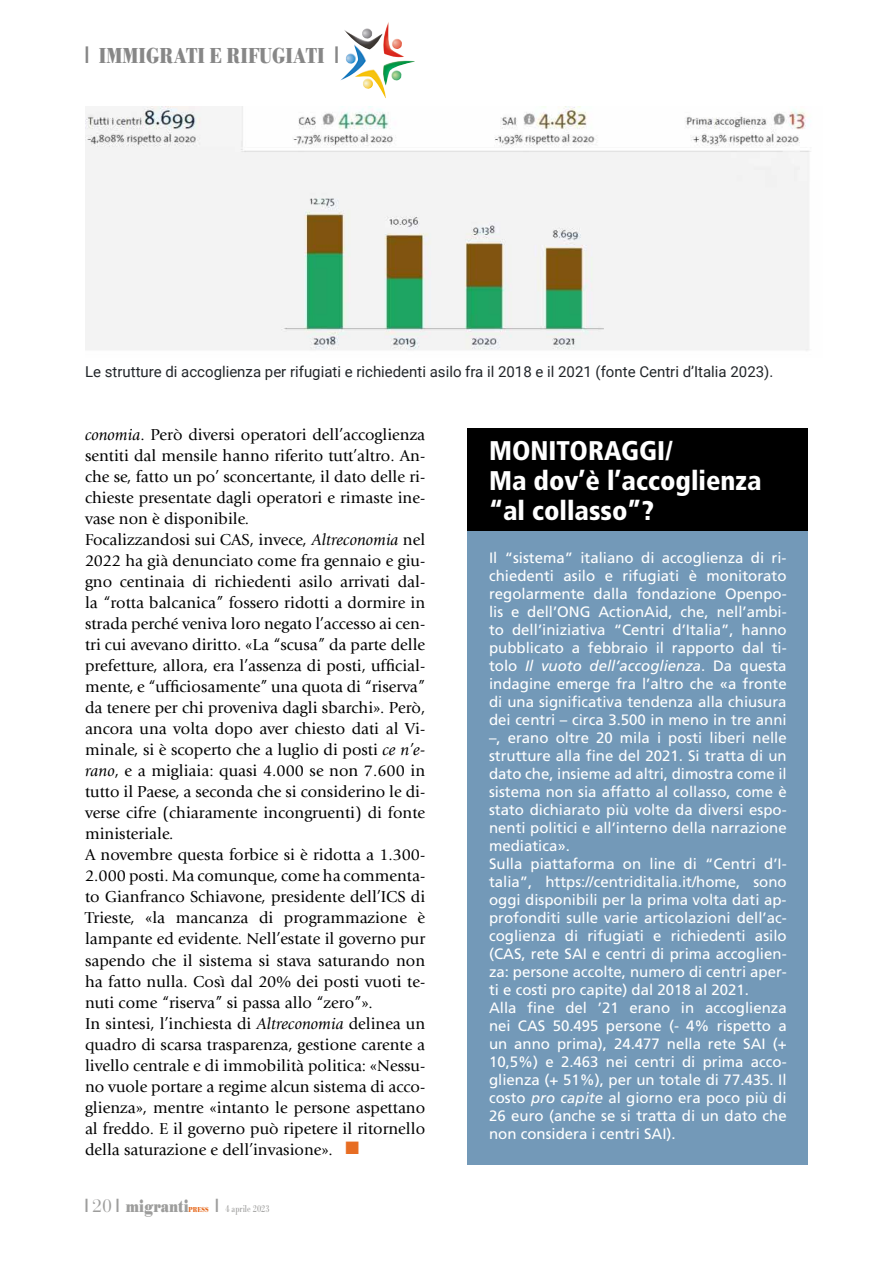
<style>
.page{position:relative;width:893px;height:1263px;background:#fff}
.page>*{position:absolute;margin:0;border:0;box-sizing:border-box;transform-origin:0 0}
.t1{font:900 condensed 27px/30px "Frutiger LT Std";color:#fff}
.t2{font:700 22.5px "Bodoni URW";color:#878787;scale:.8 1}
.t3{font:700 18px "Bodoni URW";color:#9d9d9c;scale:.8 1}
.t4{font:16.5px/21px "Giovanni Std";color:#000}
.t5{font:15px/18px "Frutiger LT Std";color:#fff}
.t6{font:15px "Roboto";color:#212529}
.t7{font:10.5px "Bodoni URW";color:#9d9d9c;scale:.8 1}
.t8{font:700 7.5px "Bodoni URW";letter-spacing:.005em;color:#e76d23;scale:.8 1}
.s1{font-family:"False Positive BRK";font-weight:400}
.s2{font-style:italic}
.s3{color:#e76d23}
.s4{font-family:"Bauer Bodoni Std";font-weight:400}
.s5{font-family:"False Positive BRK";font-size:18px}
</style>
<div class="page">
<img style="left:340px;top:22px;width:75px;height:76px">
<img style="left:85px;top:106px;width:726px;height:245px">
<div style="left:468px;top:530px;width:340px;height:635px;background:#7399b8"></div>
<div style="left:468px;top:428px;width:340px;height:102px;background:#000"></div>
<h2 class="t2" style="left:85px;top:43px;width:319px"><span class="s1">1</span> IMMIGRATI E RIFUGIATI <span class="s1">1</span></h2>
<p class="t6" style="left:85px;top:361px;width:690px">Le strutture di accoglienza per rifugiati e richiedenti asilo fra il 2018 e il 2021 (fonte Centri d’Italia 2023).</p>
<p class="t4" style="left:85px;top:425px;width:342px"><span class="s2">conomia</span>. Però diversi operatori dell’accoglienza sentiti dal mensile hanno riferito tutt’altro. An&shy;che se, fatto un po’ sconcertante, il dato delle ri&shy;chieste presentate dagli operatori e rimaste ine&shy;vase non è disponibile.<br>Focalizzandosi sui CAS, invece, <span class="s2">Altreconomia</span> nel 2022 ha già denunciato come fra gennaio e giu&shy;gno centinaia di richiedenti asilo arrivati dal&shy;la “rotta balcanica” fossero ridotti a dormire in strada perché veniva loro negato l’accesso ai cen&shy;tri cui avevano diritto. «La “scusa” da parte delle prefetture, allora, era l’assenza di posti, ufficial&shy;mente, e “ufficiosamente” una quota di “riserva” da tenere per chi proveniva dagli sbarchi». Però, ancora una volta dopo aver chiesto dati al Vi&shy;minale, si è scoperto che a luglio di posti <span class="s2">ce n’e&shy;rano</span>, e a migliaia: quasi 4.000 se non 7.600 in tutto il Paese, a seconda che si considerino le di&shy;verse cifre (chiaramente incongruenti) di fonte ministeriale.<br>A novembre questa forbice si è ridotta a 1.300- 2.000 posti. Ma comunque, come ha commenta&shy;to Gianfranco Schiavone, presidente dell’ICS di Trieste, «la mancanza di programmazione è lampante ed evidente. Nell’estate il governo pur sapendo che il sistema si stava saturando non ha fatto nulla. Così dal 20% dei posti vuoti te&shy;nuti come “riserva” si passa allo “zero”».<br>In sintesi, l’inchiesta di <span class="s2">Altreconomia</span> delinea un quadro di scarsa trasparenza, gestione carente a livello centrale e di immobilità politica: «Nessu&shy;no vuole portare a regime alcun sistema di acco&shy;glienza», mentre «intanto le persone aspettano al freddo. E il governo può ripetere il ritornello della saturazione e dell’invasione». <span class="s3">■</span></p>
<p class="t3" style="left:85px;top:1196px;width:131px"><span class="s1">1</span> <span class="s4">20</span> <span class="s1">1</span> migranti</p>
<p class="t8" style="left:189px;top:1205px;width:27px">PRESS</p>
<p class="t7" style="left:216px;top:1203px;width:69px"><span class="s5">1</span> 4 aprile 2023</p>
<h1 class="t1" style="left:489px;top:435px;width:274px">MONITORAGGI/<br>Ma dov’è l’accoglienza “al collasso”?</h1>
<p class="t5" style="left:489px;top:549px;width:299px">Il “sistema” italiano di accoglienza di ri&shy;chiedenti asilo e rifugiati è monitorato regolarmente dalla fondazione Openpo&shy;lis e dell’ONG ActionAid, che, nell’ambi&shy;to dell’iniziativa “Centri d’Italia”, hanno pubblicato a febbraio il rapporto dal ti&shy;tolo <span class="s2">Il vuoto dell’accoglienza</span>. Da questa indagine emerge fra l’altro che «a fronte di una significativa tendenza alla chiusura dei centri – circa 3.500 in meno in tre anni –, erano oltre 20 mila i posti liberi nelle strutture alla fine del 2021. Si tratta di un dato che, insieme ad altri, dimostra come il sistema non sia affatto al collasso, come è stato dichiarato più volte da diversi espo&shy;nenti politici e all’interno della narrazione mediatica».<br>Sulla piattaforma on line di “Centri d’I&shy;talia”, https://centriditalia.it/home, sono oggi disponibili per la prima volta dati ap&shy;profonditi sulle varie articolazioni dell’ac&shy;coglienza di rifugiati e richiedenti asilo (CAS, rete SAI e centri di prima accoglien&shy;za: persone accolte, numero di centri aper&shy;ti e costi pro capite) dal 2018 al 2021.<br>Alla fine del ’21 erano in accoglienza nei CAS 50.495 persone (- 4% rispetto a un anno prima), 24.477 nella rete SAI (+ 10,5%) e 2.463 nei centri di prima acco&shy;glienza (+ 51%), per un totale di 77.435. Il costo <span class="s2">pro capite</span> al giorno era poco più di 26 euro (anche se si tratta di un dato che non considera i centri SAI).</p>
</div>
